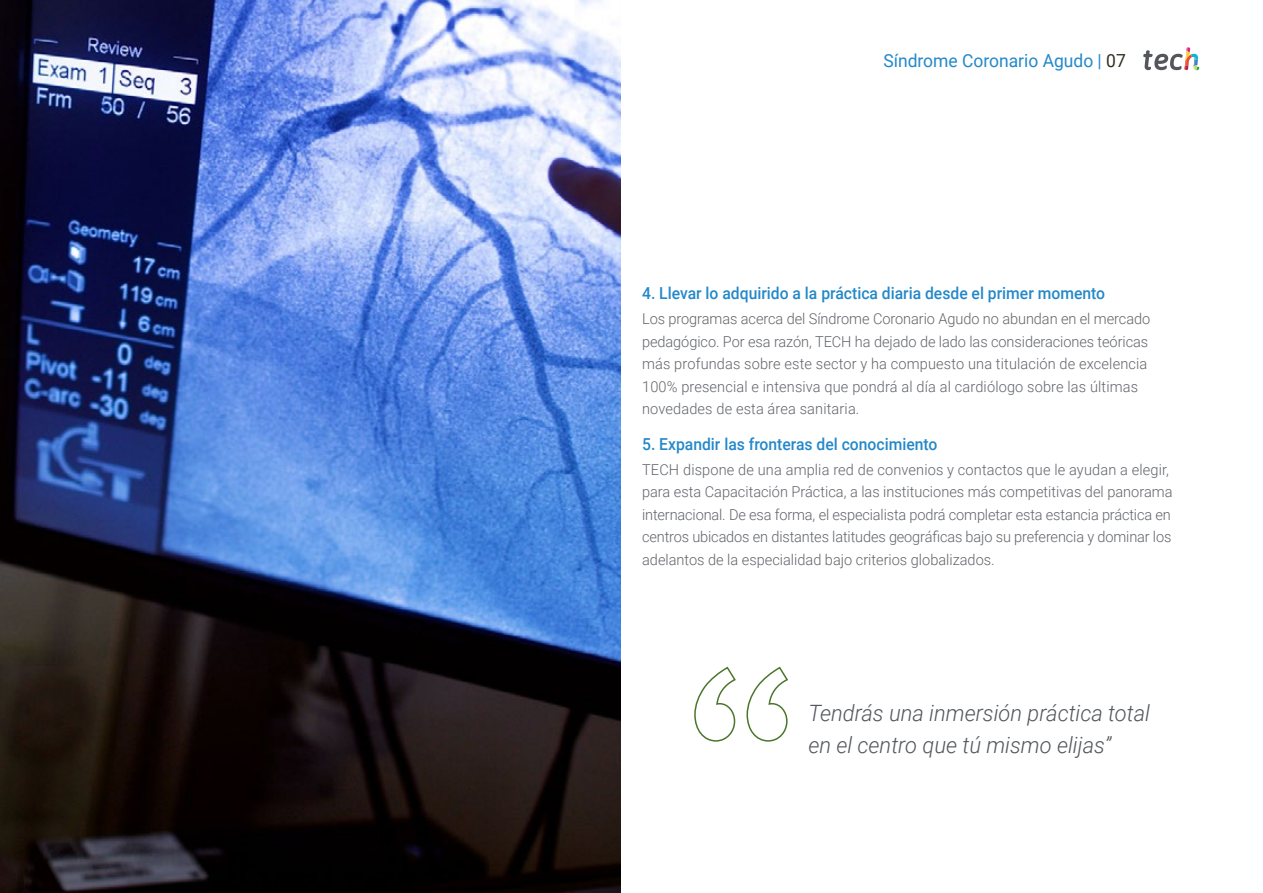
<style>
.page{position:relative;width:1263px;height:893px;background:#fff}
.page>*{position:absolute;margin:0;border:0;box-sizing:border-box;transform-origin:0 0}
.t1{font:italic 300 22.5px/31.5px "Roboto";color:#52555b}
.t2{font:18px "Roboto";color:#2488c9}
.t3{font:500 16.5px "Roboto";color:#2488c9;scale:.95 1}
.t4{font:300 15px/22.5px "Roboto";color:#61646a}
.s1{color:#312e20}
</style>
<div class="page">
<svg style="left:1143px;top:47px;width:56px;height:24px"></svg>
<img style="left:0;top:0;width:621px;height:893px">
<svg style="left:694px;top:666px;width:94px;height:76px"></svg>
<p class="t2" style="left:883px;top:48px;width:244px">Síndrome Coronario Agudo | <span class="s1">07</span></p>
<p class="t3" style="left:642px;top:282px;width:489px">4. Llevar lo adquirido a la práctica diaria desde el primer momento</p>
<p class="t4" style="left:642px;top:307px;width:510px">Los programas acerca del Síndrome Coronario Agudo no abundan en el mercado pedagógico. Por esa razón, TECH ha dejado de lado las consideraciones teóricas más profundas sobre este sector y ha compuesto una titulación de excelencia 100% presencial e intensiva que pondrá al día al cardiólogo sobre las últimas novedades de esta área sanitaria.</p>
<p class="t3" style="left:642px;top:433px;width:312px">5. Expandir las fronteras del conocimiento</p>
<p class="t4" style="left:642px;top:458px;width:532px">TECH dispone de una amplia red de convenios y contactos que le ayudan a elegir, para esta Capacitación Práctica, a las instituciones más competitivas del panorama internacional. De esa forma, el especialista podrá completar esta estancia práctica en centros ubicados en distantes latitudes geográficas bajo su preferencia y dominar los adelantos de la especialidad bajo criterios globalizados.</p>
<h1 class="t1" style="left:808px;top:697px;width:343px">Tendrás una inmersión práctica total en el centro que tú mismo elijas”</h1>
</div>
